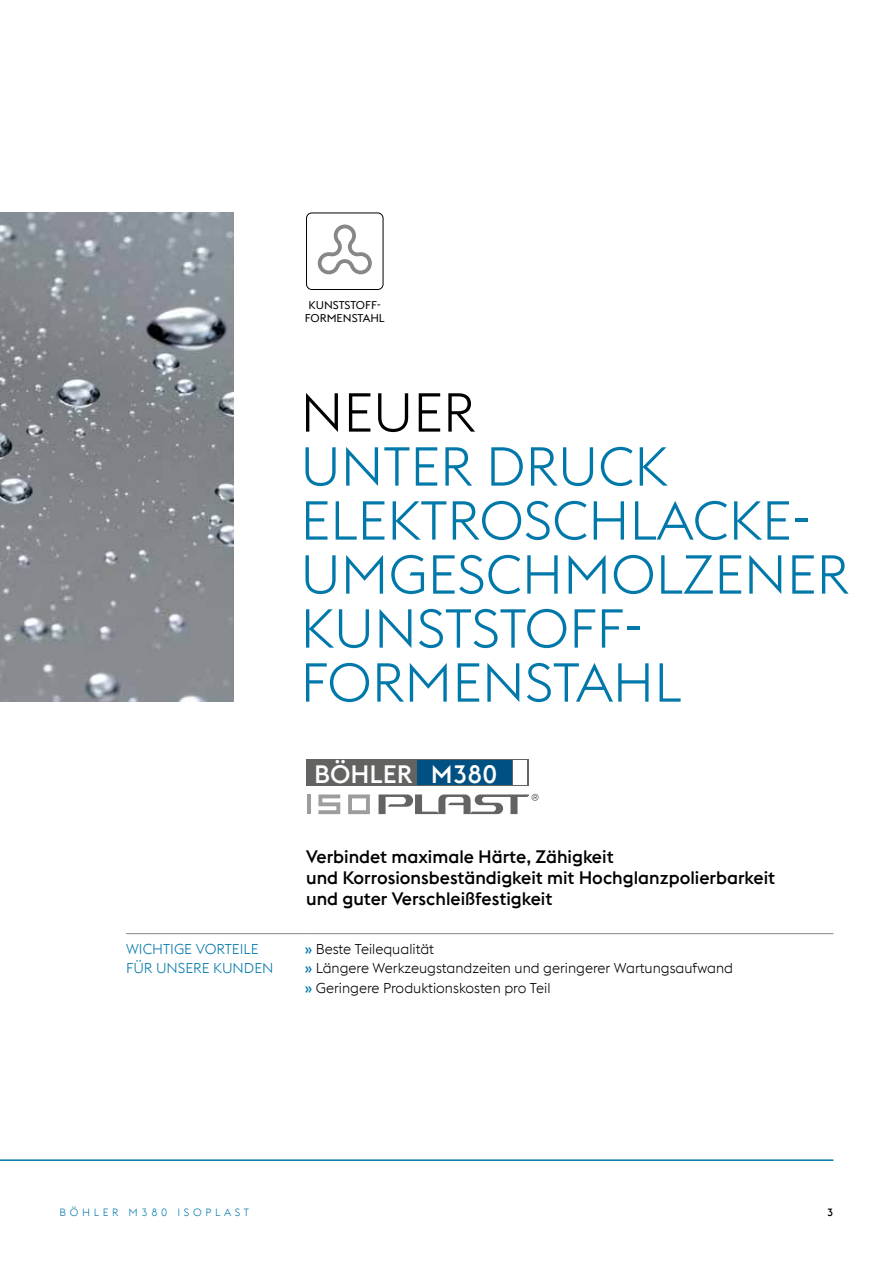
<style>
.page{position:relative;width:893px;height:1263px;background:#fff}
.page>*{position:absolute;margin:0;border:0;box-sizing:border-box;transform-origin:0 0}
.t1{font:300 54px/54px "voestalpine";color:#0078aa}
.t2{font:300 54px "voestalpine";color:#000}
.t3{font:500 25.05px "voestalpine";color:#fff}
.t4{font:500 18px/21px "voestalpine";color:#000}
.t5{font:300 14.25px/19.5px "voestalpine";color:#000}
.t6{font:300 14.25px/19.5px "voestalpine";color:#0078aa}
.t7{font:11.25px/12.3px "voestalpine";color:#000;text-align:center}
.t8{font:300 10.5px "voestalpine";letter-spacing:.35em;color:#0078aa}
.t9{font:500 10.5px "voestalpine";color:#000}
.s1{font-weight:500;color:#0078aa}
</style>
<div class="page">
<hr style="left:0;top:1159px;width:833px;height:2px;background:#0078aa">
<img style="left:0;top:213px;width:234px;height:489px">
<div style="left:306px;top:759px;width:222px;height:27px;background:#636362"></div>
<div style="left:417px;top:760px;width:95px;height:25px;background:#005081"></div>
<div style="left:513px;top:760px;width:14px;height:25px;background:#fff"></div>
<svg style="left:379px;top:794px;width:159px;height:20px"></svg>
<hr style="left:307px;top:794px;width:4px;height:20px;background:#9c9d9d">
<svg style="left:318px;top:794px;width:22px;height:20px"></svg>
<svg style="left:348px;top:794px;width:22px;height:20px"></svg>
<div style="left:306px;top:213px;width:77px;height:77px;border:1px solid #000;border-radius:5px"></div>
<svg style="left:318px;top:225px;width:54px;height:49px"></svg>
<hr style="left:126px;top:933px;width:179px;height:1px;background:#878786">
<hr style="left:305px;top:933px;width:528px;height:1px;background:#878786">
<p class="t7" style="left:305px;top:299px;width:81px">KUNSTSTOFF-<br>FORMENSTAHL</p>
<h1 class="t2" style="left:300px;top:381px;width:176px">NEUER</h1>
<h1 class="t1" style="left:300px;top:440px;width:550px">UNTER DRUCK<br>ELEKTROSCHLACKE-<br>UMGESCHMOLZENER<br>KUNSTSTOFF-<br>FORMENSTAHL</h1>
<h2 class="t3" style="left:314px;top:759px;width:185px">BÖHLER M380</h2>
<p class="t4" style="left:306px;top:846px;width:471px">Verbindet maximale Härte, Zähigkeit<br>und Korrosionsbeständigkeit mit Hochglanzpolierbarkeit und guter Verschleißfestigkeit</p>
<p class="t6" style="left:126px;top:939px;width:149px">WICHTIGE VORTEILE<br>FÜR UNSERE KUNDEN</p>
<p class="t5" style="left:305px;top:939px;width:430px"><span class="s1">»</span> Beste Teilequalität<br><span class="s1">»</span> Längere Werkzeugstandzeiten und geringerer Wartungsaufwand <span class="s1">»</span> Geringere Produktionskosten pro Teil</p>
<p class="t8" style="left:60px;top:1206px;width:191px">BÖHLER M380 ISOPLAST</p>
<p class="t9" style="left:827px;top:1205px;width:8px">3</p>
</div>
